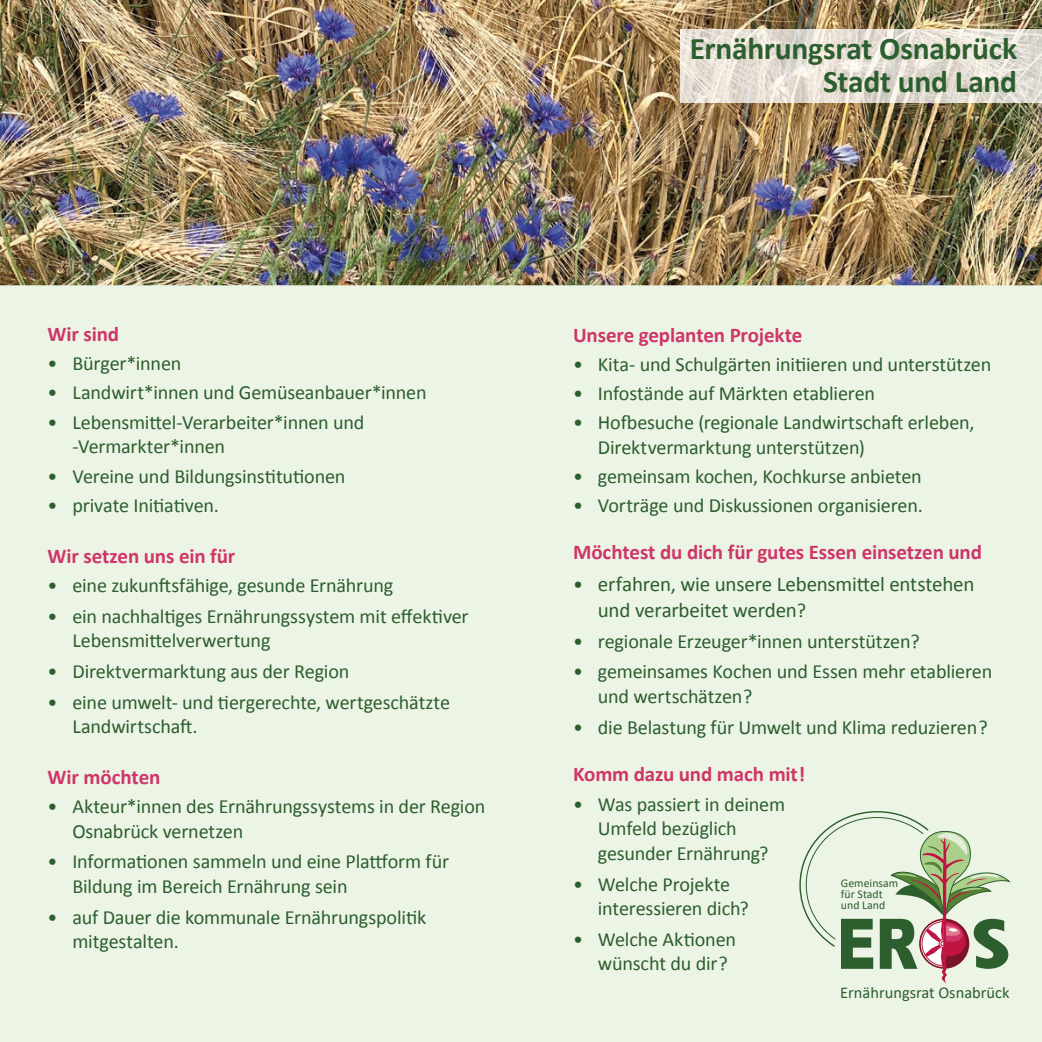
<style>
.page{position:relative;width:1042px;height:1042px;background:#ecf4e5}
.page>*{position:absolute;margin:0;border:0;box-sizing:border-box;transform-origin:0 0}
.t1{font:700 31.5px/33.2px "Calibri";letter-spacing:-.01em;color:#2c5e2e;text-align:right}
.t2{font:700 21px "Calibri";letter-spacing:-.005em;color:#cf3569}
.t3{font:21px/26.2px "Calibri";letter-spacing:-.01em;color:#2c5e2e}
.t4{font:20.12px/24.5px "Calibri";letter-spacing:-.01em;color:#2c5e2e}
.t5{font:16.45px "Calibri";color:#2c5e2e}
.t6{font:11.9px/10.8px "Calibri";color:#2c5e2e}
.s1{font-size:20.12px}
</style>
<div class="page">
<img style="left:0;top:0;width:1042px;height:285px">
<img style="left:680px;top:29px;width:362px;height:73px">
<svg style="left:799px;top:811px;width:210px;height:172px"></svg>
<h1 class="t1" style="left:690px;top:31px;width:329px">Ernährungsrat Osnabrück<br>Stadt und Land</h1>
<p class="t2" style="left:48px;top:319px;width:73px">Wir sind</p>
<p class="t4" style="left:48px;top:350px;width:135px">• Bürger*innen</p>
<p class="t4" style="left:48px;top:380px;width:380px">• Landwirt*innen und Gemüseanbauer*innen</p>
<p class="t4" style="left:72px;top:409px;width:294px;text-indent:-25px">• Lebensmittel-Verarbeiter*innen und -Vermarkter*innen</p>
<p class="t4" style="left:48px;top:463px;width:299px">• Vereine und Bildungsinstitutionen</p>
<p class="t4" style="left:48px;top:493px;width:173px">• private Initiativen.</p>
<p class="t2" style="left:48px;top:541px;width:189px">Wir setzen uns ein für</p>
<p class="t4" style="left:48px;top:573px;width:347px">• eine zukunftsfähige, gesunde Ernährung</p>
<p class="t4" style="left:72px;top:603px;width:398px;text-indent:-25px">• ein nachhaltiges Ernährungssystem mit effektiver<br>Lebensmittelverwertung</p>
<p class="t4" style="left:48px;top:658px;width:303px">• Direktvermarktung aus der Region</p>
<p class="t4" style="left:72px;top:689px;width:379px;text-indent:-25px">• eine umwelt- und tiergerechte, wertgeschätzte<br>Landwirtschaft.</p>
<p class="t2" style="left:48px;top:762px;width:114px">Wir möchten</p>
<p class="t4" style="left:72px;top:793px;width:414px;text-indent:-25px">• Akteur*innen des Ernährungssystems in der Region<br>Osnabrück vernetzen</p>
<p class="t4" style="left:72px;top:849px;width:378px;text-indent:-25px">• Informationen sammeln und eine Plattform für<br>Bildung im Bereich Ernährung sein</p>
<p class="t4" style="left:72px;top:904px;width:355px;text-indent:-25px">• auf Dauer die kommunale Ernährungspolitik mitgestalten.</p>
<p class="t2" style="left:573px;top:320px;width:231px">Unsere geplanten Projekte</p>
<p class="t4" style="left:573px;top:352px;width:420px">• Kita- und Schulgärten initiieren und unterstützen</p>
<p class="t4" style="left:573px;top:381px;width:303px">• Infostände auf Märkten etablieren</p>
<p class="t4" style="left:598px;top:410px;width:378px;text-indent:-25px">• Hofbesuche (regionale Landwirtschaft erleben,<br>Direktvermarktung unterstützen)</p>
<p class="t4" style="left:573px;top:463px;width:350px">• gemeinsam kochen, Kochkurse anbieten</p>
<p class="t4" style="left:573px;top:492px;width:351px">• Vorträge und Diskussionen organisieren.</p>
<p class="t2" style="left:573px;top:538px;width:410px">Möchtest du dich für gutes Essen einsetzen und</p>
<p class="t3" style="left:598px;top:570px;width:378px;text-indent:-25px"><span class="s1">•</span> erfahren, wie unsere Lebensmittel entstehen und verarbeitet werden<span class="s1">?</span></p>
<p class="t4" style="left:573px;top:628px;width:348px">• regionale Erzeuger*innen unterstützen?</p>
<p class="t4" style="left:598px;top:659px;width:396px;text-indent:-25px">• gemeinsames Kochen und Essen mehr etablieren und wertschätzen?</p>
<p class="t4" style="left:573px;top:714px;width:416px">• die Belastung für Umwelt und Klima reduzieren?</p>
<p class="t2" style="left:573px;top:759px;width:234px">Komm dazu und mach mit!</p>
<p class="t4" style="left:598px;top:791px;width:189px;text-indent:-25px">• Was passiert in deinem<br>Umfeld bezüglich gesunder Ernährung?</p>
<p class="t4" style="left:598px;top:871px;width:152px;text-indent:-25px">• Welche Projekte interessieren dich?</p>
<p class="t4" style="left:598px;top:926px;width:140px;text-indent:-25px">• Welche Aktionen wünscht du dir?</p>
<p class="t6" style="left:841px;top:877px;width:59px">Gemeinsam für Stadt und Land</p>
<p class="t5" style="left:840px;top:981px;width:171px">Ernährungsrat Osnabrück</p>
</div>
